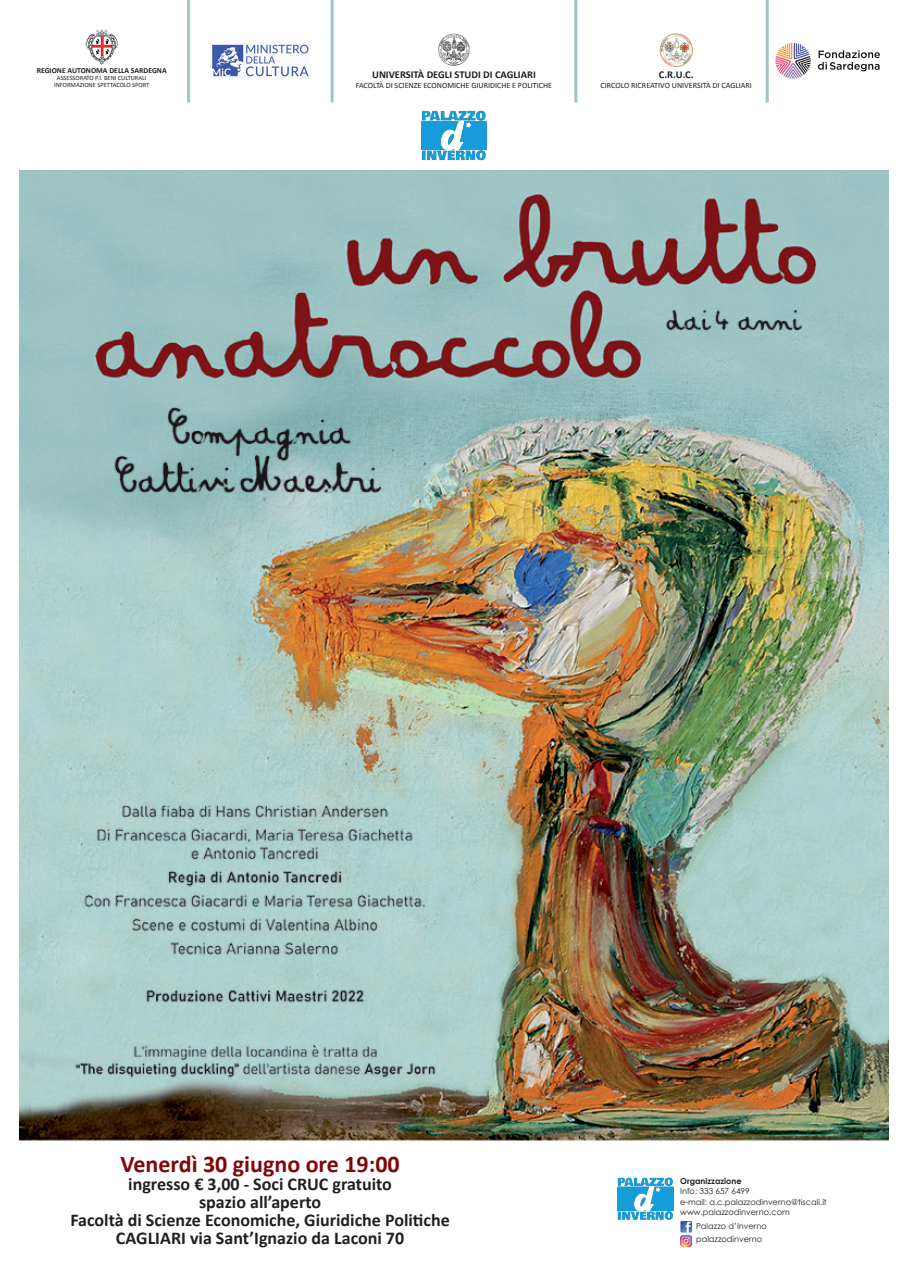
<style>
.page{position:relative;width:908px;height:1276px;background:#fff}
.page>*{position:absolute;margin:0;border:0;box-sizing:border-box;transform-origin:0 0}
.t1{font:700 24px "Calibri";color:#7f0709}
.t2{font:700 18px/18px "Calibri";color:#231f20;text-align:center}
.t3{font:700 10.5px "Calibri";color:#231f20}
.t4{font:8.2px/10.5px "Century Gothic";color:#231f20}
.t5{font:700 8.2px "Century Gothic";color:#231f20}
.t6{font:8.1px "Calibri";color:#231f20}
.t7{font:700 7.7px "Calibri";color:#231f20}
.t8{font:6.4px/7.1px "Calibri";color:#231f20;text-align:center}
</style>
<div class="page">
<img style="left:20px;top:170px;width:868px;height:971px">
<img style="left:212px;top:44px;width:97px;height:33px">
<img style="left:85px;top:29px;width:17px;height:33px">
<img style="left:421px;top:110px;width:65px;height:51px">
<img style="left:660px;top:34px;width:32px;height:32px;border-radius:16px">
<div style="left:659px;top:34px;width:33px;height:33px;border:1px solid #d1a35b;border-radius:50%"></div>
<img style="left:437px;top:33px;width:33px;height:33px;border-radius:16px">
<img style="left:617px;top:1177px;width:55px;height:43px">
<svg style="left:680px;top:1221px;width:11px;height:25px"></svg>
<img style="left:775px;top:43px;width:104px;height:36px">
<hr style="left:187px;top:0;width:3px;height:102px;background:#9ec5c3">
<hr style="left:765px;top:0;width:3px;height:102px;background:#9ec5c3">
<hr style="left:574px;top:0;width:3px;height:102px;background:#9ec5c3">
<hr style="left:330px;top:0;width:3px;height:102px;background:#9ec5c3">
<p class="t7" style="left:37px;top:66px;width:131px">REGIONE AUTONOMA DELLA SARDEGNA</p>
<p class="t8" style="left:54px;top:74px;width:97px">ASSESSORATO P.I. BENI CULTURALI<br>INFORMAZIONE SPETTACOLO SPORT</p>
<p class="t3" style="left:372px;top:68px;width:165px">UNIVERSITÀ DEGLI STUDI DI CAGLIARI</p>
<p class="t6" style="left:355px;top:80px;width:198px">FACOLTÀ DI SCIENZE ECONOMICHE GIURIDICHE E POLITICHE</p>
<p class="t3" style="left:658px;top:68px;width:36px">C.R.U.C.</p>
<p class="t6" style="left:600px;top:80px;width:153px">CIRCOLO RICREATIVO UNIVERSITÀ DI CAGLIARI</p>
<h1 class="t1" style="left:120px;top:1148px;width:280px">Venerdì 30 giugno ore 19:00</h1>
<p class="t2" style="left:70px;top:1174px;width:380px">ingresso € 3,00 - Soci CRUC gratuito<br>spazio all’aperto<br>Facoltà di Scienze Economiche, Giuridiche Politiche CAGLIARI via Sant’Ignazio da Laconi 70</p>
<p class="t5" style="left:679px;top:1175px;width:63px">Organizzazione</p>
<p class="t4" style="left:679px;top:1185px;width:148px">Info: 333 657 6499<br>e-mail: a.c.palazzodinverno@tiscali.it www.palazzodinverno.com</p>
<p class="t4" style="left:695px;top:1218px;width:72px;line-height:13.4px">Palazzo d’Inverno palazzodinverno</p>
</div>
